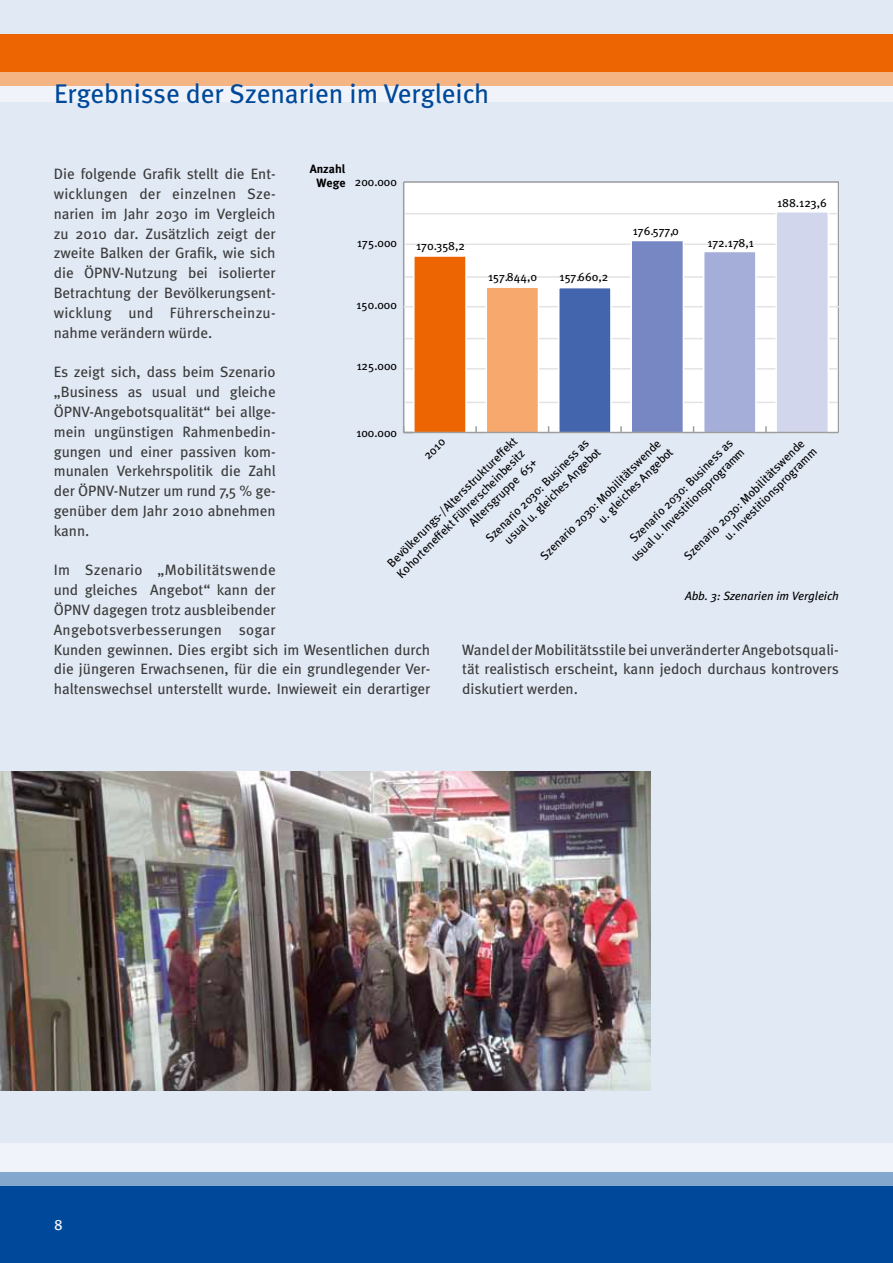
<style>
.page{position:relative;width:893px;height:1263px;background:#e1e9f5}
.page>*{position:absolute;margin:0;border:0;box-sizing:border-box;transform-origin:0 0}
.t1{font:27px "Meta";color:#00499a}
.t2{font:15px/19.8px "Meta";color:#3b3b3a;text-align:justify}
.t3{font:15px "Meta";color:#fff}
.t4{font:12px/14.4px "Meta";color:#000;text-align:right}
.t5{font:12px "Meta Plus";color:#000}
.t6{font:italic 12px "Meta";color:#000}
.t7{font:700 12px/14.4px "Meta";color:#000;text-align:center}
</style>
<div class="page">
<div style="left:0;top:34px;width:893px;height:52px;background:#ec6502"></div>
<div style="left:0;top:1172px;width:893px;height:91px;background:#00499a"></div>
<svg style="left:0;top:72px;width:893px;height:30px;fill:#f0f4fa"></svg>
<svg style="left:0;top:1143px;width:893px;height:42px;fill:#f0f4fa"></svg>
<img style="left:0;top:771px;width:650px;height:319px">
<div style="left:404px;top:183px;width:435px;height:249px;background:#fff"></div>
<hr style="left:405px;top:276px;width:432px;height:2px;background:#e3e3e3">
<hr style="left:404px;top:213px;width:433px;height:1px;background:#e3e3e3">
<hr style="left:404px;top:338px;width:433px;height:1px;background:#e3e3e3">
<hr style="left:405px;top:402px;width:432px;height:1px;background:#e3e3e3">
<svg style="left:475px;top:426px;width:2px;height:6px"></svg>
<svg style="left:620px;top:426px;width:2px;height:6px"></svg>
<svg style="left:765px;top:426px;width:2px;height:6px"></svg>
<hr style="left:838px;top:182px;width:1px;height:250px;background:#9c9d9d">
<hr style="left:403px;top:182px;width:1px;height:250px;background:#9c9d9d">
<svg style="left:403px;top:426px;width:10px;height:7px"></svg>
<hr style="left:404px;top:306px;width:435px;height:1px;background:#e3e3e3">
<hr style="left:404px;top:181px;width:435px;height:2px;background:#9c9d9d">
<hr style="left:405px;top:368px;width:432px;height:2px;background:#e3e3e3">
<hr style="left:405px;top:244px;width:432px;height:1px;background:#e3e3e3">
<div style="left:413px;top:255px;width:54px;height:178px;background:#ec6502;border:1px solid #fff"></div>
<div style="left:486px;top:286px;width:53px;height:147px;background:#f6a86d;border:1px solid #fff"></div>
<div style="left:558px;top:287px;width:54px;height:146px;background:#4365ae;border:1px solid #fff"></div>
<div style="left:630px;top:240px;width:54px;height:193px;background:#7687c3;border:1px solid #fff"></div>
<div style="left:703px;top:251px;width:54px;height:182px;background:#a5aed8;border:1px solid #fff"></div>
<div style="left:775px;top:211px;width:54px;height:222px;background:#d2d6ed;border:1px solid #fff"></div>
<hr style="left:404px;top:432px;width:434px;height:1px;background:#9c9d9d">
<h1 class="t1" style="left:54px;top:77px;width:437px">Ergebnisse der Szenarien im Vergleich</h1>
<p class="t7" style="left:310px;top:161px;width:37px">Anzahl<br>Wege</p>
<p class="t2" style="left:54px;top:164px;width:223px">Die folgende Grafik stellt die Ent&shy;wicklungen der einzelnen Sze&shy;narien im Jahr 2030 im Vergleich zu 2010 dar. Zusätzlich zeigt der zweite Balken der Grafik, wie sich die ÖPNV-Nutzung bei isolierter Betrachtung der Bevölkerungsent&shy;wicklung und Führerscheinzu&shy;nahme verändern würde.</p>
<p class="t2" style="left:54px;top:362px;width:223px">Es zeigt sich, dass beim Szenario „Business as usual und gleiche ÖPNV-Angebotsqualität“ bei allge&shy;mein ungünstigen Rahmenbedin&shy;gungen und einer passiven kom&shy;munalen Verkehrspolitik die Zahl der ÖPNV-Nutzer um rund 7,5 % ge&shy;genüber dem Jahr 2010 abnehmen kann.</p>
<p class="t2" style="left:54px;top:560px;width:378px;text-align:left">Im Szenario „Mobilitätswende<br>und gleiches Angebot“ kann der<br>ÖPNV dagegen trotz ausbleibender Angebotsverbesserungen sogar<br>Kunden gewinnen. Dies ergibt sich im Wesentlichen durch die jüngeren Erwachsenen, für die ein grundlegender Ver&shy;haltenswechsel unterstellt wurde. Inwieweit ein derartiger</p>
<p class="t5" style="left:355px;top:174px;width:43px">200.000</p>
<p class="t4" style="left:777px;top:196px;width:51px">188.123,6</p>
<p class="t4" style="left:633px;top:223px;width:48px">176.577,0</p>
<p class="t4" style="left:707px;top:235px;width:48px">172.178,1</p>
<p class="t5" style="left:357px;top:236px;width:41px">175.000</p>
<p class="t4" style="left:416px;top:238px;width:50px">170.358,2</p>
<p class="t4" style="left:560px;top:270px;width:50px">157.660,2</p>
<p class="t4" style="left:488px;top:269px;width:51px">157.844,0</p>
<p class="t5" style="left:357px;top:298px;width:42px">150.000</p>
<p class="t5" style="left:357px;top:359px;width:42px">125.000</p>
<p class="t5" style="left:357px;top:426px;width:42px">100.000</p>
<p class="t4" style="left:384px;top:560px;width:180px;rotate:-45deg">Bevölkerungs-/Altersstruktureffekt<br>Kohorteneffekt Führerscheinbesitz<br>Altersgruppe 65+</p>
<p class="t4" style="left:420px;top:452px;width:27px;rotate:-45deg">2010</p>
<p class="t4" style="left:537px;top:553px;width:169px;rotate:-45deg">Szenario 2030: Mobilitätswende u. gleiches Angebot</p>
<p class="t4" style="left:482px;top:535px;width:144px;rotate:-45deg">Szenario 2030: Business as usual u. gleiches Angebot</p>
<p class="t4" style="left:617px;top:544px;width:156px;rotate:-45deg">Szenario 2030: Business as usual u. Investitionsprogramm</p>
<p class="t4" style="left:681px;top:553px;width:169px;rotate:-45deg">Szenario 2030: Mobilitätswende u. Investitionsprogramm</p>
<p class="t6" style="left:685px;top:589px;width:155px">Abb. 3: Szenarien im Vergleich</p>
<p class="t2" style="left:462px;top:639px;width:378px">Wandel der Mobilitätsstile bei unveränderter Angebotsquali&shy;tät realistisch erscheint, kann jedoch durchaus kontrovers diskutiert werden.</p>
<p class="t3" style="left:54px;top:1216px;width:10px">8</p>
</div>
